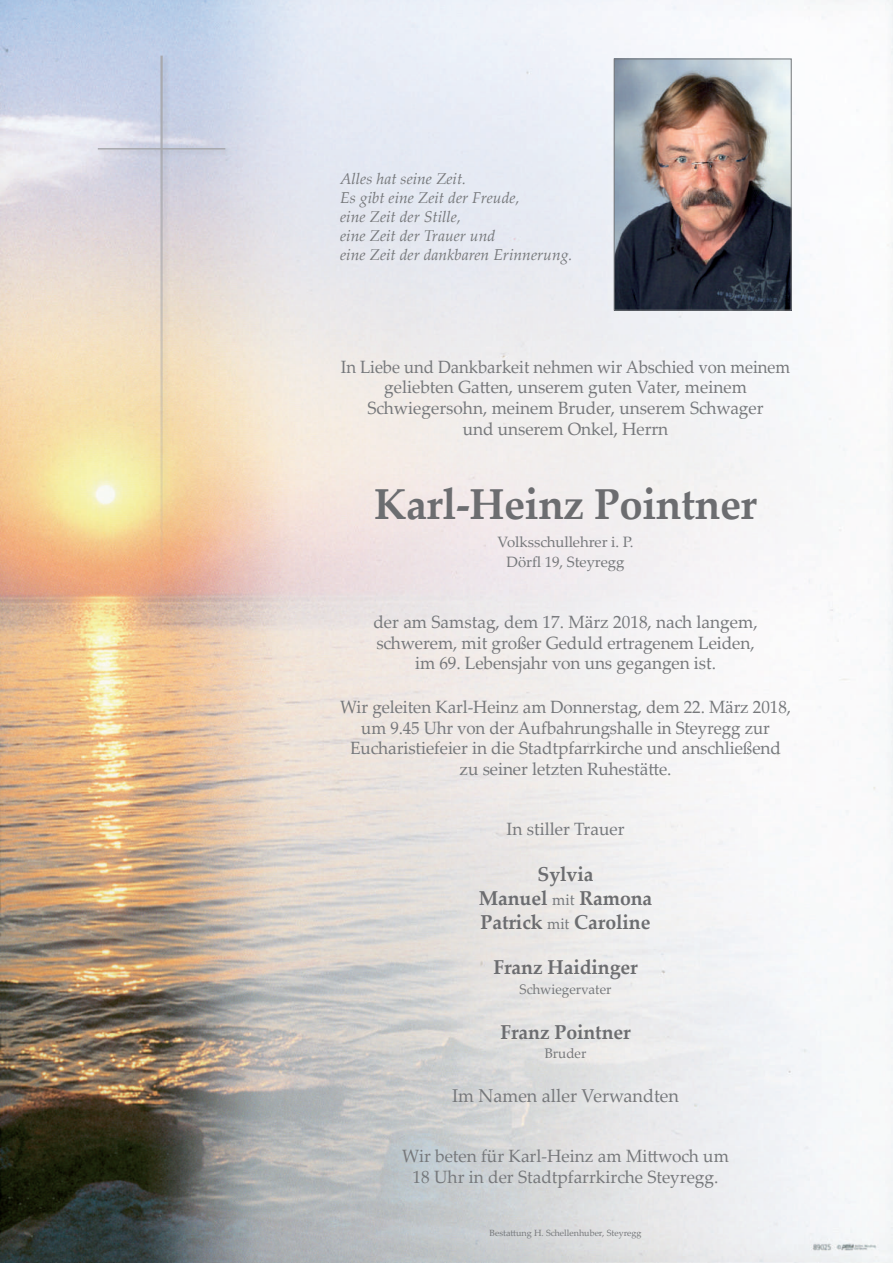
<style>
.page{position:relative;width:893px;height:1263px;background:#fff}
.page>*{position:absolute;margin:0;border:0;box-sizing:border-box;transform-origin:0 0}
.t1{font:700 43.2px "Palatino Linotype";letter-spacing:-.01em;color:#6c6d70}
.t2{font:700 20.1px/24px "Palatino Linotype";letter-spacing:-.005em;color:#6c6d70;text-align:center}
.t3{font:18.6px "Palatino Linotype";color:#76787b}
.t4{font:17.7px/20.7px "Palatino Linotype";letter-spacing:-.005em;color:#76787b;text-align:center}
.t5{font:17.7px/20.7px "Palatino Linotype";letter-spacing:-.005em;color:#76787b;text-align:center;scale:.96 1}
.t6{font:17.7px/20.7px "Palatino Linotype";letter-spacing:-.005em;color:#76787b;text-align:center;scale:.94 1}
.t7{font:italic 15.75px/18.9px "Palatino Linotype";color:#76787b}
.t8{font:15px/19.5px "Palatino Linotype";letter-spacing:-.005em;color:#76787b;text-align:center}
.t9{font:13.95px "Palatino Linotype";color:#76787b}
.t10{font:9px "Palatino Linotype";color:#76787b}
.s1{font-weight:400;font-size:15.45px;color:#76787b}
</style>
<div class="page">
<img style="left:0;top:0;width:893px;height:1263px">
<img style="left:616px;top:61px;width:173px;height:247px">
<div style="left:614px;top:59px;width:177px;height:251px;border:1px solid #76787b"></div>
<div style="left:159px;top:54px;width:18px;height:565px;background:#231f20;opacity:.15"></div>
<hr style="left:160px;top:56px;width:3px;height:549px;background:#a8a9ad">
<div style="left:96px;top:146px;width:143px;height:18px;background:#231f20;opacity:.15"></div>
<hr style="left:98px;top:148px;width:127px;height:2px;background:#a8a9ad">
<p class="t7" style="left:340px;top:169px;width:234px">Alles hat seine Zeit.<br>Es gibt eine Zeit der Freude,<br>eine Zeit der Stille,<br>eine Zeit der Trauer und<br>eine Zeit der dankbaren Erinnerung.</p>
<p class="t6" style="left:341px;top:356px;width:480px">In Liebe und Dankbarkeit nehmen wir Abschied von meinem geliebten Gatten, unserem guten Vater, meinem Schwiegersohn, meinem Bruder, unserem Schwager<br>und unserem Onkel, Herrn</p>
<h1 class="t1" style="left:374px;top:473px;width:384px">Karl-Heinz Pointner</h1>
<p class="t8" style="left:497px;top:532px;width:138px">Volksschullehrer i. P.<br>Dörfl 19, Steyregg</p>
<p class="t4" style="left:373px;top:611px;width:386px">der am Samstag, dem 17. März 2018, nach langem, schwerem, mit großer Geduld ertragenem Leiden, im 69. Lebensjahr von uns gegangen ist.</p>
<p class="t5" style="left:340px;top:696px;width:471px">Wir geleiten Karl-Heinz am Donnerstag, dem 22. März 2018, um 9.45 Uhr von der Aufbahrungshalle in Steyregg zur Eucharistiefeier in die Stadtpfarrkirche und anschließend zu seiner letzten Ruhestätte.</p>
<p class="t4" style="left:507px;top:818px;width:119px">In stiller Trauer</p>
<p class="t2" style="left:479px;top:862px;width:175px">Sylvia<br>Manuel <span class="s1">mit</span> Ramona<br>Patrick <span class="s1">mit</span> Caroline</p>
<p class="t2" style="left:493px;top:955px;width:146px">Franz Haidinger</p>
<p class="t9" style="left:520px;top:979px;width:93px">Schwiegervater</p>
<p class="t2" style="left:500px;top:1019px;width:132px">Franz Pointner</p>
<p class="t9" style="left:545px;top:1043px;width:43px">Bruder</p>
<p class="t3" style="left:452px;top:1083px;width:229px">Im Namen aller Verwandten</p>
<p class="t4" style="left:402px;top:1145px;width:328px">Wir beten für Karl-Heinz am Mittwoch um<br>18 Uhr in der Stadtpfarrkirche Steyregg.</p>
<p class="t10" style="left:490px;top:1226px;width:153px">Bestattung H. Schellenhuber, Steyregg</p>
</div>
